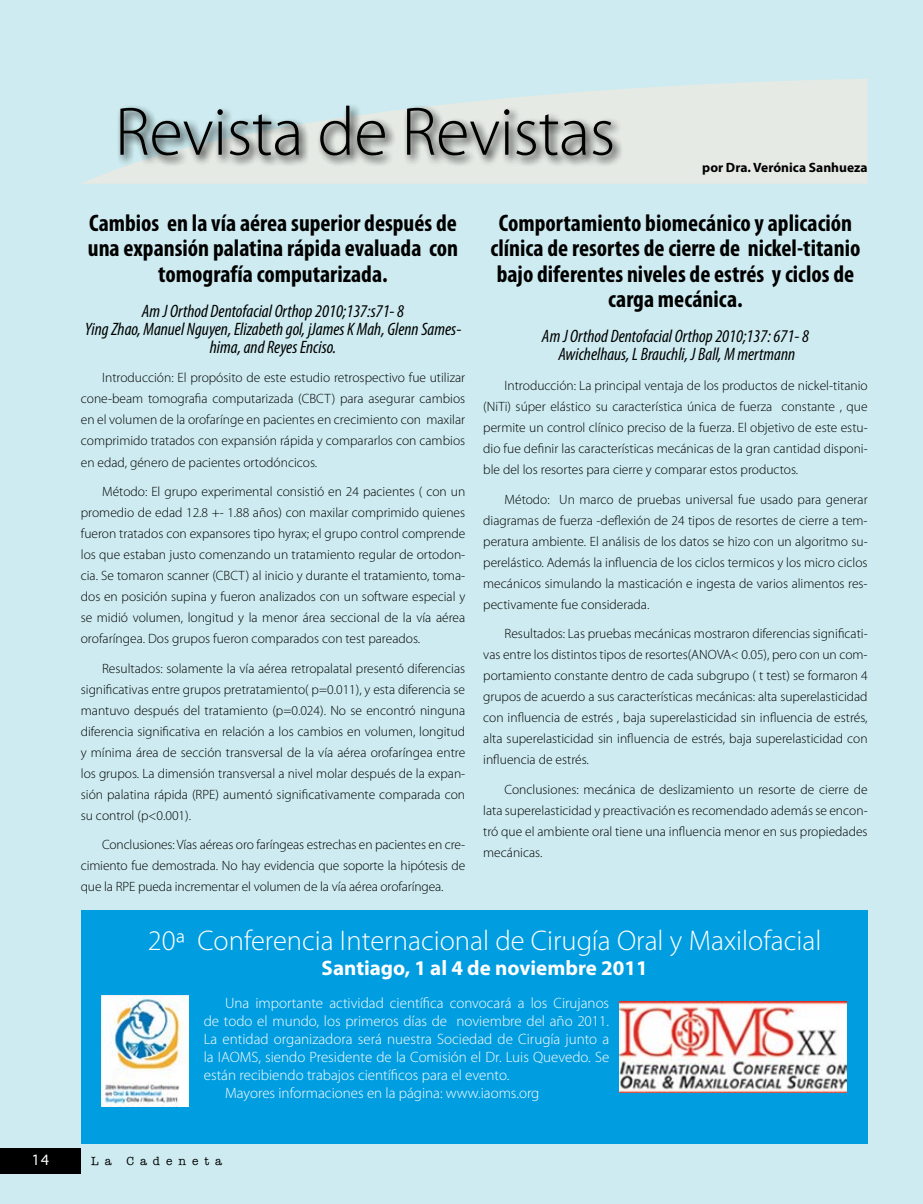
<style>
.page{position:relative;width:923px;height:1204px;background:#fff}
.page>*{position:absolute;margin:0;border:0;box-sizing:border-box;transform-origin:0 0}
.t1{font:300 69px "Myriad Pro";letter-spacing:-.01em;color:#000}
.t2{font:300 28.5px "Myriad Pro";color:#fff}
.t3{font:700 condensed 24px/25.5px "Myriad Pro";color:#000;text-align:center}
.t4{font:700 21px "Myriad Pro";color:#fff}
.t5{font:italic condensed 18px/18px "Myriad Pro";color:#000;text-align:center}
.t6{font:300 15px "Myriad Pro";color:#fff}
.t7{font:300 13.5px/21px "Myriad Pro";color:#000;text-align:justify}
.t8{font:700 13.5px "Myriad Pro";color:#000}
.t9{font:13.5px "Geneva";color:#fff}
.t10{font:12px "American Typewriter";letter-spacing:.5em;color:#000}
</style>
<div class="page">
<div style="left:0;top:0;width:923px;height:1203px;background:#cdebf0"></div>
<div style="left:0;top:1147px;width:81px;height:26px;background:#000"></div>
<svg style="left:82px;top:79px;width:785px;height:105px;fill:#e5eae5"></svg>
<div style="left:117px;top:102px;width:507px;height:65px;background:#000;opacity:.94"></div>
<div style="left:81px;top:910px;width:786px;height:234px;background:#009ee0"></div>
<img style="left:102px;top:995px;width:86px;height:111px">
<img style="left:619px;top:1001px;width:227px;height:91px">
<h1 class="t1" style="left:115px;top:94px;width:502px">Revista de Revistas</h1>
<p class="t8" style="left:702px;top:158px;width:167px">por Dra. Verónica Sanhueza</p>
<h3 class="t3" style="left:88px;top:209px;width:372px">Cambios en la vía aérea superior después de una expansión palatina rápida evaluada con tomografía computarizada.</h3>
<h3 class="t5" style="left:85px;top:302px;width:378px">Am J Orthod Dentofacial Orthop 2010;137:s71- 8<br>Ying Zhao, Manuel Nguyen, Elizabeth gol, jJames K Mah, Glenn Sames&shy;hima, and Reyes Enciso.</h3>
<p class="t7" style="left:81px;top:367px;width:386px;text-indent:21px">Introducción: El propósito de este estudio retrospectivo fue utilizar cone-beam tomografia computarizada (CBCT) para asegurar cambios en el volumen de la orofarínge en pacientes en crecimiento con maxilar comprimido tratados con expansión rápida y compararlos con cambios en edad, género de pacientes ortodóncicos.</p>
<p class="t7" style="left:81px;top:481px;width:386px;text-indent:21px">Método: El grupo experimental consistió en 24 pacientes ( con un promedio de edad 12.8 +- 1.88 años) con maxilar comprimido quienes fueron tratados con expansores tipo hyrax; el grupo control comprende los que estaban justo comenzando un tratamiento regular de ortodon&shy;cia. Se tomaron scanner (CBCT) al inicio y durante el tratamiento, toma&shy;dos en posición supina y fueron analizados con un software especial y se midió volumen, longitud y la menor área seccional de la vía aérea orofaríngea. Dos grupos fueron comparados con test pareados.</p>
<p class="t7" style="left:81px;top:658px;width:386px;text-indent:21px">Resultados: solamente la vía aérea retropalatal presentó diferencias significativas entre grupos pretratamiento( p=0.011), y esta diferencia se mantuvo después del tratamiento (p=0.024). No se encontró ninguna diferencia significativa en relación a los cambios en volumen, longitud y mínima área de sección transversal de la vía aérea orofaríngea entre los grupos. La dimensión transversal a nivel molar después de la expan&shy;sión palatina rápida (RPE) aumentó significativamente comparada con su control (p&lt;0.001).</p>
<p class="t7" style="left:81px;top:834px;width:386px;text-indent:21px">Conclusiones: Vías aéreas oro faríngeas estrechas en pacientes en cre&shy;cimiento fue demostrada. No hay evidencia que soporte la hipótesis de que la RPE pueda incrementar el volumen de la vía aérea orofaríngea.</p>
<h3 class="t3" style="left:490px;top:209px;width:371px">Comportamiento biomecánico y aplicación clínica de resortes de cierre de nickel-titanio bajo diferentes niveles de estrés y ciclos de carga mecánica.</h3>
<h3 class="t5" style="left:542px;top:327px;width:268px">Am J Orthod Dentofacial Orthop 2010;137: 671- 8<br>Awichelhaus, L Brauchli, J Ball, M mertmann</h3>
<p class="t7" style="left:483px;top:375px;width:386px;text-indent:21px">Introducción: La principal ventaja de los productos de nickel-titanio (NiTi) súper elástico su característica única de fuerza constante , que permite un control clínico preciso de la fuerza. El objetivo de este estu&shy;dio fue definir las características mecánicas de la gran cantidad disponi&shy;ble del los resortes para cierre y comparar estos productos.</p>
<p class="t7" style="left:483px;top:488px;width:386px;text-indent:21px">Método: Un marco de pruebas universal fue usado para generar diagramas de fuerza -deflexión de 24 tipos de resortes de cierre a tem&shy;peratura ambiente. El análisis de los datos se hizo con un algoritmo su&shy;perelástico. Además la influencia de los ciclos termicos y los micro ciclos mecánicos simulando la masticación e ingesta de varios alimentos res&shy;pectivamente fue considerada.</p>
<p class="t7" style="left:483px;top:623px;width:386px;text-indent:21px">Resultados: Las pruebas mecánicas mostraron diferencias significati&shy;vas entre los distintos tipos de resortes(ANOVA&lt; 0.05), pero con un com&shy;portamiento constante dentro de cada subgrupo ( t test) se formaron 4 grupos de acuerdo a sus características mecánicas: alta superelasticidad con influencia de estrés , baja superelasticidad sin influencia de estrés, alta superelasticidad sin influencia de estrés, baja superelasticidad con influencia de estrés.</p>
<p class="t7" style="left:483px;top:779px;width:386px;text-indent:21px">Conclusiones: mecánica de deslizamiento un resorte de cierre de lata superelasticidad y preactivación es recomendado además se encon&shy;tró que el ambiente oral tiene una influencia menor en sus propiedades mecánicas.</p>
<h2 class="t2" style="left:148px;top:924px;width:675px">20ª Conferencia Internacional de Cirugía Oral y Maxilofacial</h2>
<h3 class="t4" style="left:322px;top:954px;width:328px">Santiago, 1 al 4 de noviembre 2011</h3>
<p class="t6" style="left:225px;top:994px;width:386px">Una importante actividad científica convocará a los Cirujanos</p>
<p class="t6" style="left:204px;top:1012px;width:407px">de todo el mundo, los primeros días de noviembre del año 2011.</p>
<p class="t6" style="left:204px;top:1030px;width:407px">La entidad organizadora será nuestra Sociedad de Cirugía junto a</p>
<p class="t6" style="left:204px;top:1048px;width:407px">la IAOMS, siendo Presidente de la Comisión el Dr. Luis Quevedo. Se</p>
<p class="t6" style="left:204px;top:1066px;width:307px">están recibiendo trabajos científicos para el evento.</p>
<p class="t6" style="left:225px;top:1084px;width:316px">Mayores informaciones en la página: www.iaoms.org</p>
<p class="t9" style="left:31px;top:1147px;width:20px">14</p>
<p class="t10" style="left:91px;top:1151px;width:132px">La Cadeneta</p>
</div>
